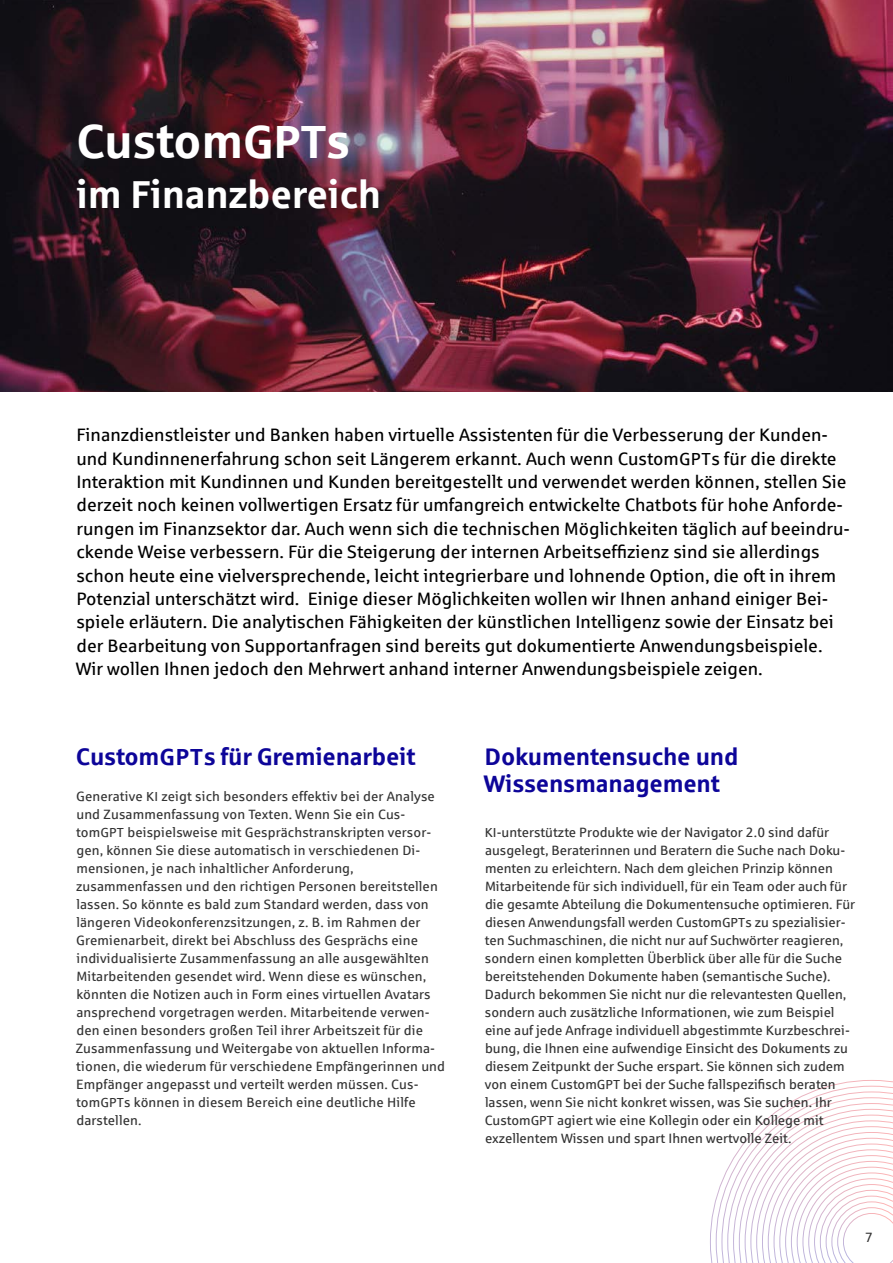
<style>
.page{position:relative;width:893px;height:1263px;background:#fff}
.page>*{position:absolute;margin:0;border:0;box-sizing:border-box;transform-origin:0 0}
.t1{font:700 48px "Sparkasse Rg";letter-spacing:-.01em;color:#fff}
.t2{font:700 39px "Sparkasse Rg";letter-spacing:-.01em;color:#fff}
.t3{font:700 24px/27px "Sparkasse Rg";letter-spacing:-.01em;color:#0d0599}
.t4{font:18px/23.4px "Sparkasse Rg";color:#000}
.t5{font:13.5px/18px "Sparkasse Rg";color:#333}
.s1{font-size:46.5px}
.s2{font-size:17.4px}
.s3{font-size:23.25px}
.s4{font-size:13.05px}
</style>
<div class="page">
<svg style="left:710px;top:1080px;width:183px;height:183px"></svg>
<img style="left:0;top:0;width:893px;height:391px">
<h1 class="t1" style="left:76px;top:111px;width:276px">Custom<span class="s1">GPT</span>s</h1>
<h2 class="t2" style="left:76px;top:169px;width:307px">im Finanzbereich</h2>
<p class="t4" style="left:76px;top:423px;width:776px">Finanzdienstleister und Banken haben virtuelle Assistenten für die Verbesserung der Kunden&shy;und Kundinnenerfahrung schon seit Längerem erkannt. Auch wenn Custom<span class="s2">GPT</span>s für die direkte Interaktion mit Kundinnen und Kunden bereitgestellt und verwendet werden können, stellen Sie derzeit noch keinen vollwertigen Ersatz für umfangreich entwickelte Chatbots für hohe Anforde&shy;rungen im Finanzsektor dar. Auch wenn sich die technischen Möglichkeiten täglich auf beeindru&shy;ckende Weise verbessern. Für die Steigerung der internen Arbeitseffizienz sind sie allerdings schon heute eine vielversprechende, leicht integrierbare und lohnende Option, die oft in ihrem Potenzial unterschätzt wird. Einige dieser Möglichkeiten wollen wir Ihnen anhand einiger Bei&shy;spiele erläutern. Die analytischen Fähigkeiten der künstlichen Intelligenz sowie der Einsatz bei der Bearbeitung von Supportanfragen sind bereits gut dokumentierte Anwendungsbeispiele.<br>Wir wollen Ihnen jedoch den Mehrwert anhand interner Anwendungsbeispiele zeigen.</p>
<h3 class="t3" style="left:76px;top:742px;width:341px">Custom<span class="s3">GPT</span>s für Gremienarbeit</h3>
<p class="t5" style="left:76px;top:787px;width:371px">Generative <span class="s4">KI</span> zeigt sich besonders effektiv bei der Analyse und Zusammenfassung von Texten. Wenn Sie ein Cus&shy;tom<span class="s4">GPT</span> beispielsweise mit Gesprächstranskripten versor&shy;gen, können Sie diese automatisch in verschiedenen Di&shy;mensionen, je nach inhaltlicher Anforderung, zusammenfassen und den richtigen Personen bereitstellen lassen. So könnte es bald zum Standard werden, dass von längeren Videokonferenzsitzungen, z. B. im Rahmen der Gremienarbeit, direkt bei Abschluss des Gesprächs eine individualisierte Zusammenfassung an alle ausgewählten Mitarbeitenden gesendet wird. Wenn diese es wünschen, könnten die Notizen auch in Form eines virtuellen Avatars ansprechend vorgetragen werden. Mitarbeitende verwen&shy;den einen besonders großen Teil ihrer Arbeitszeit für die Zusammenfassung und Weitergabe von aktuellen Informa&shy;tionen, die wiederum für verschiedene Empfängerinnen und Empfänger angepasst und verteilt werden müssen. Cus&shy;tom<span class="s4">GPT</span>s können in diesem Bereich eine deutliche Hilfe darstellen.</p>
<h3 class="t3" style="left:483px;top:742px;width:256px">Dokumentensuche und<br>Wissensmanagement</h3>
<p class="t5" style="left:485px;top:823px;width:372px"><span class="s4">KI</span>-unterstützte Produkte wie der Navigator 2.0 sind dafür ausgelegt, Beraterinnen und Beratern die Suche nach Doku&shy;menten zu erleichtern. Nach dem gleichen Prinzip können Mitarbeitende für sich individuell, für ein Team oder auch für die gesamte Abteilung die Dokumentensuche optimieren. Für diesen Anwendungsfall werden Custom<span class="s4">GPT</span>s zu spezialisier&shy;ten Suchmaschinen, die nicht nur auf Suchwörter reagieren, sondern einen kompletten Überblick über alle für die Suche bereitstehenden Dokumente haben (semantische Suche).<br>Dadurch bekommen Sie nicht nur die relevantesten Quellen, sondern auch zusätzliche Informationen, wie zum Beispiel eine auf jede Anfrage individuell abgestimmte Kurzbeschrei&shy;bung, die Ihnen eine aufwendige Einsicht des Dokuments zu diesem Zeitpunkt der Suche erspart. Sie können sich zudem von einem Custom<span class="s4">GPT</span> bei der Suche fallspezifisch beraten lassen, wenn Sie nicht konkret wissen, was Sie suchen. Ihr Custom<span class="s4">GPT</span> agiert wie eine Kollegin oder ein Kollege mit exzellentem Wissen und spart Ihnen wertvolle Zeit.</p>
<p class="t5" style="left:865px;top:1228px;width:9px">7</p>
</div>
